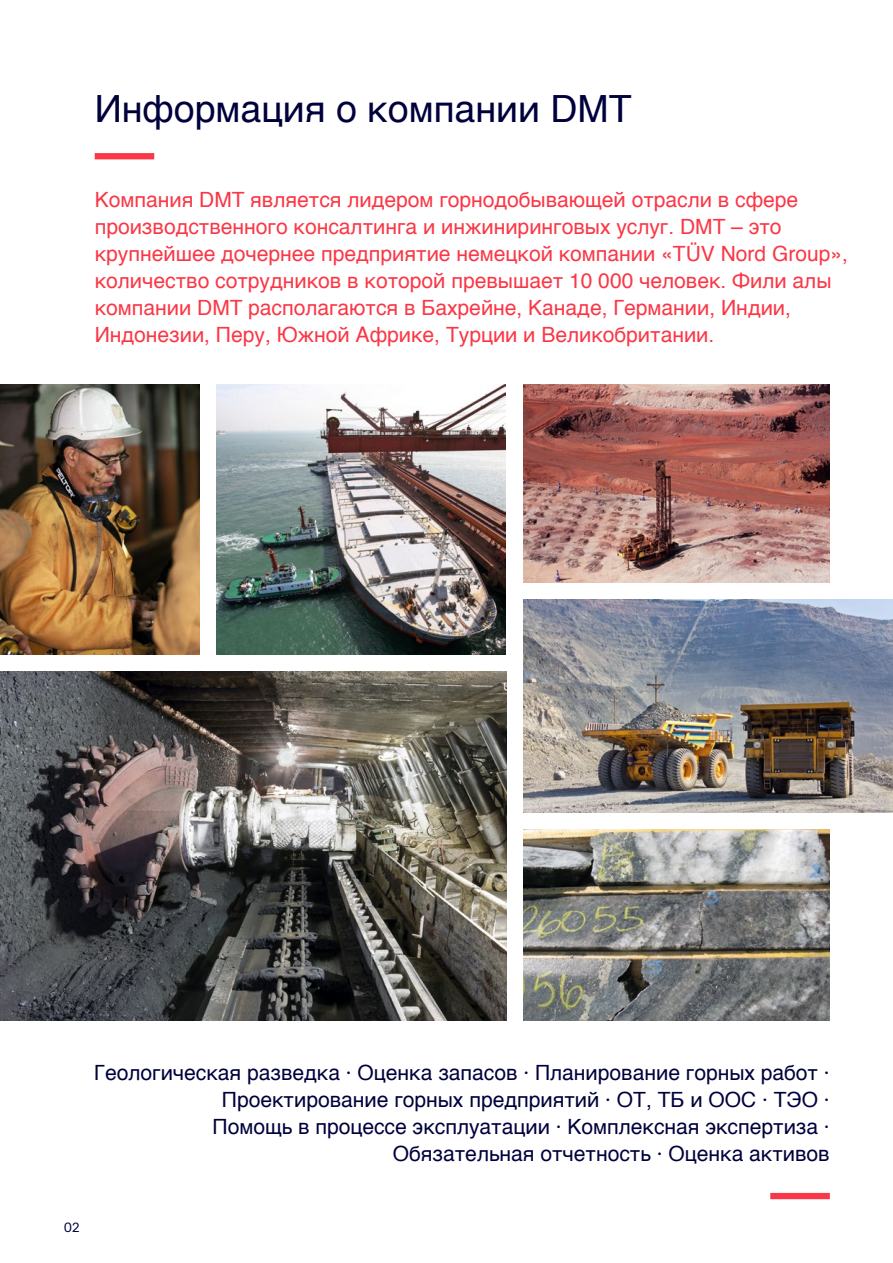
<style>
.page{position:relative;width:893px;height:1263px;background:#fff}
.page>*{position:absolute;margin:0;border:0;box-sizing:border-box;transform-origin:0 0}
.t1{font:37.5px "Helvetica";color:#00003c}
.t2{font:21px/27px "Helvetica";color:#fa3746}
.t3{font:21px/27px "Helvetica";color:#00003c;text-align:right}
.t4{font:13.5px "TNG Pro";color:#00003c}
</style>
<div class="page">
<img style="left:523px;top:600px;width:370px;height:212px">
<div style="left:770px;top:1193px;width:60px;height:6px;background:#fa3746"></div>
<img style="left:0;top:385px;width:200px;height:270px">
<img style="left:523px;top:829px;width:307px;height:191px">
<img style="left:523px;top:385px;width:307px;height:198px">
<img style="left:217px;top:385px;width:289px;height:270px">
<img style="left:0;top:672px;width:506px;height:348px">
<div style="left:95px;top:153px;width:59px;height:6px;background:#fa3746"></div>
<h1 class="t1" style="left:95px;top:79px;width:538px">Информация о компании DMT</h1>
<p class="t2" style="left:95px;top:187px;width:755px">Компания DMT является лидером горнодобывающей отрасли в сфере производственного консалтинга и инжиниринговых услуг. DMT – это крупнейшее дочернее предприятие немецкой компании «TÜV Nord Group», количество сотрудников в которой превышает 10 000 человек. Фили алы компании DMT располагаются в Бахрейне, Канаде, Германии, Индии, Индонезии, Перу, Южной Африке, Турции и Великобритании.</p>
<p class="t3" style="left:94px;top:1060px;width:737px">Геологическая разведка · Оценка запасов · Планирование горных работ · Проектирование горных предприятий · ОТ, ТБ и ООС · ТЭО ·<br>Помощь в процессе эксплуатации · Комплексная экспертиза · Обязательная отчетность · Оценка активов</p>
<p class="t4" style="left:64px;top:1219px;width:17px">02</p>
</div>
